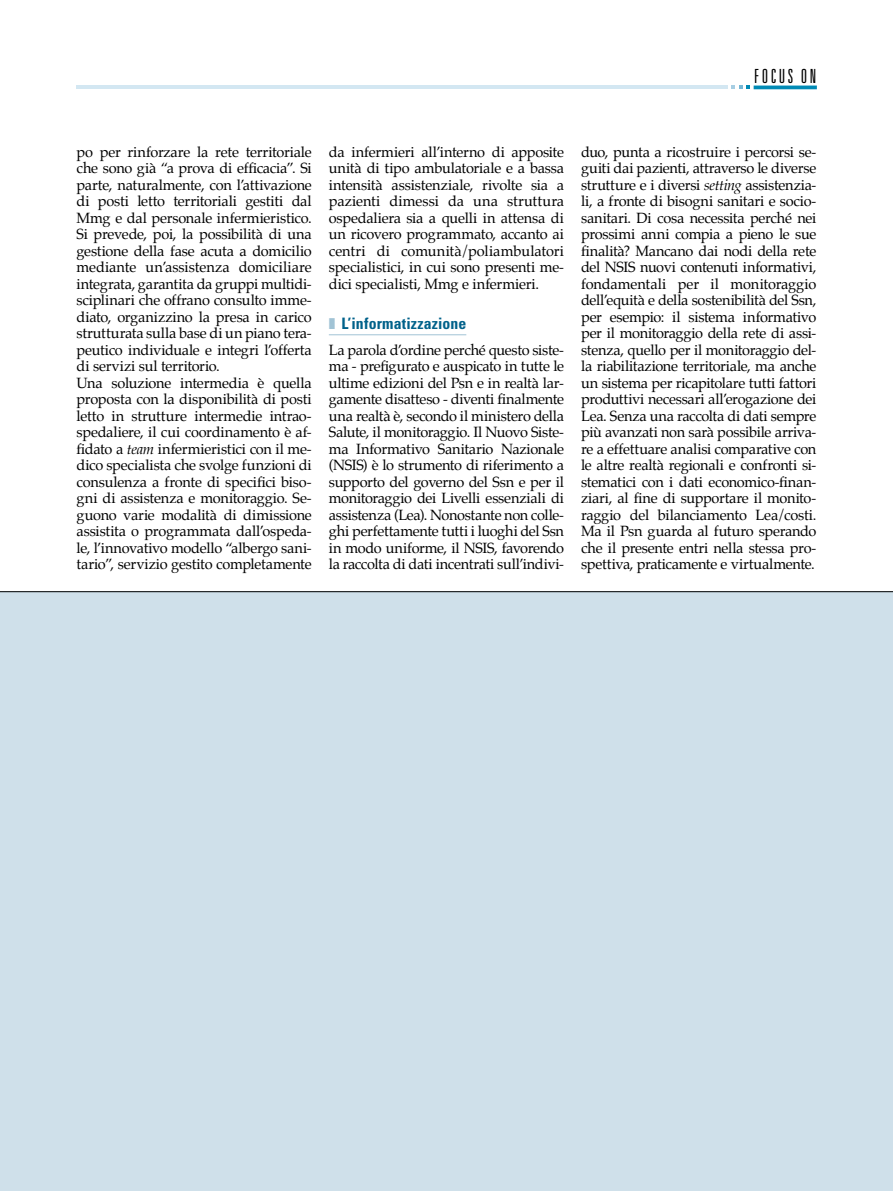
<style>
.page{position:relative;width:893px;height:1191px;background:#fff}
.page>*{position:absolute;margin:0;border:0;box-sizing:border-box;transform-origin:0 0}
.t1{font:300 ultra-condensed 19.5px "Univers";letter-spacing:.13em;color:#000}
.t2{font:700 condensed 15.75px "Univers";letter-spacing:.01em;color:#00618a}
.t3{font:14.55px/16.5px "Palatino";letter-spacing:-.015em;color:#000;text-align:justify}
.s1{font-style:italic}
.s2{color:#a1c3d5}
</style>
<div class="page">
<hr style="left:754px;top:86px;width:63px;height:3px;background:#008ab5">
<svg style="left:731px;top:86px;width:19px;height:3px"></svg>
<hr style="left:77px;top:86px;width:651px;height:3px;background:#d3e7f2">
<hr style="left:329px;top:334px;width:137px;height:1px;background:#a1c3d5">
<div style="left:0;top:591px;width:893px;height:600px;background:#cfe0ea"></div>
<hr style="left:0;top:591px;width:893px;height:1px;background:#000">
<h1 class="t1" style="left:754px;top:66px;width:64px">FOCUS ON</h1>
<p class="t3" style="left:77px;top:145px;width:237px;text-align:left">po per rinforzare la rete territoriale che sono già “a prova di efficacia”. Si parte, naturalmente, con l’attivazione di posti letto territoriali gestiti dal Mmg e dal personale infermieristico.<br>Si prevede, poi, la possibilità di una gestione della fase acuta a domicilio mediante un’assistenza domiciliare integrata, garantita da gruppi multidi&shy;sciplinari che offrano consulto imme&shy;diato, organizzino la presa in carico strutturata sulla base di un piano tera&shy;peutico individuale e integri l’offerta di servizi sul territorio.<br>Una soluzione intermedia è quella proposta con la disponibilità di posti letto in strutture intermedie intrao&shy;spedaliere, il cui coordinamento è af&shy;fidato a <span class="s1">team</span> infermieristici con il me&shy;dico specialista che svolge funzioni di consulenza a fronte di specifici biso&shy;gni di assistenza e monitoraggio. Se&shy;guono varie modalità di dimissione assistita o programmata dall’ospeda&shy;le, l’innovativo modello “albergo sani&shy;tario”, servizio gestito completamente</p>
<p class="t3" style="left:329px;top:145px;width:237px">da infermieri all’interno di apposite unità di tipo ambulatoriale e a bassa intensità assistenziale, rivolte sia a pazienti dimessi da una struttura ospedaliera sia a quelli in attensa di un ricovero programmato, accanto ai centri di comunità/poliambulatori specialistici, in cui sono presenti me&shy;dici specialisti, Mmg e infermieri.</p>
<p class="t2" style="left:329px;top:314px;width:139px"><span class="s2">❚</span> L’informatizzazione</p>
<p class="t3" style="left:329px;top:343px;width:237px">La parola d’ordine perché questo siste&shy;ma - prefigurato e auspicato in tutte le ultime edizioni del Psn e in realtà lar&shy;gamente disatteso - diventi finalmente una realtà è, secondo il ministero della Salute, il monitoraggio. Il Nuovo Siste&shy;ma Informativo Sanitario Nazionale (NSIS) è lo strumento di riferimento a supporto del governo del Ssn e per il monitoraggio dei Livelli essenziali di assistenza (Lea). Nonostante non colle&shy;ghi perfettamente tutti i luoghi del Ssn in modo uniforme, il NSIS, favorendo la raccolta di dati incentrati sull’indivi-</p>
<p class="t3" style="left:581px;top:145px;width:237px">duo, punta a ricostruire i percorsi se&shy;guiti dai pazienti, attraverso le diverse strutture e i diversi <span class="s1">setting</span> assistenzia&shy;li, a fronte di bisogni sanitari e socio&shy;sanitari. Di cosa necessita perché nei prossimi anni compia a pieno le sue finalità? Mancano dai nodi della rete del NSIS nuovi contenuti informativi, fondamentali per il monitoraggio dell’equità e della sostenibilità del Ssn, per esempio: il sistema informativo per il monitoraggio della rete di assi&shy;stenza, quello per il monitoraggio del&shy;la riabilitazione territoriale, ma anche un sistema per ricapitolare tutti fattori produttivi necessari all’erogazione dei Lea. Senza una raccolta di dati sempre più avanzati non sarà possibile arriva&shy;re a effettuare analisi comparative con le altre realtà regionali e confronti si&shy;stematici con i dati economico-finan&shy;ziari, al fine di supportare il monito&shy;raggio del bilanciamento Lea/costi.<br>Ma il Psn guarda al futuro sperando che il presente entri nella stessa pro&shy;spettiva, praticamente e virtualmente.</p>
</div>
